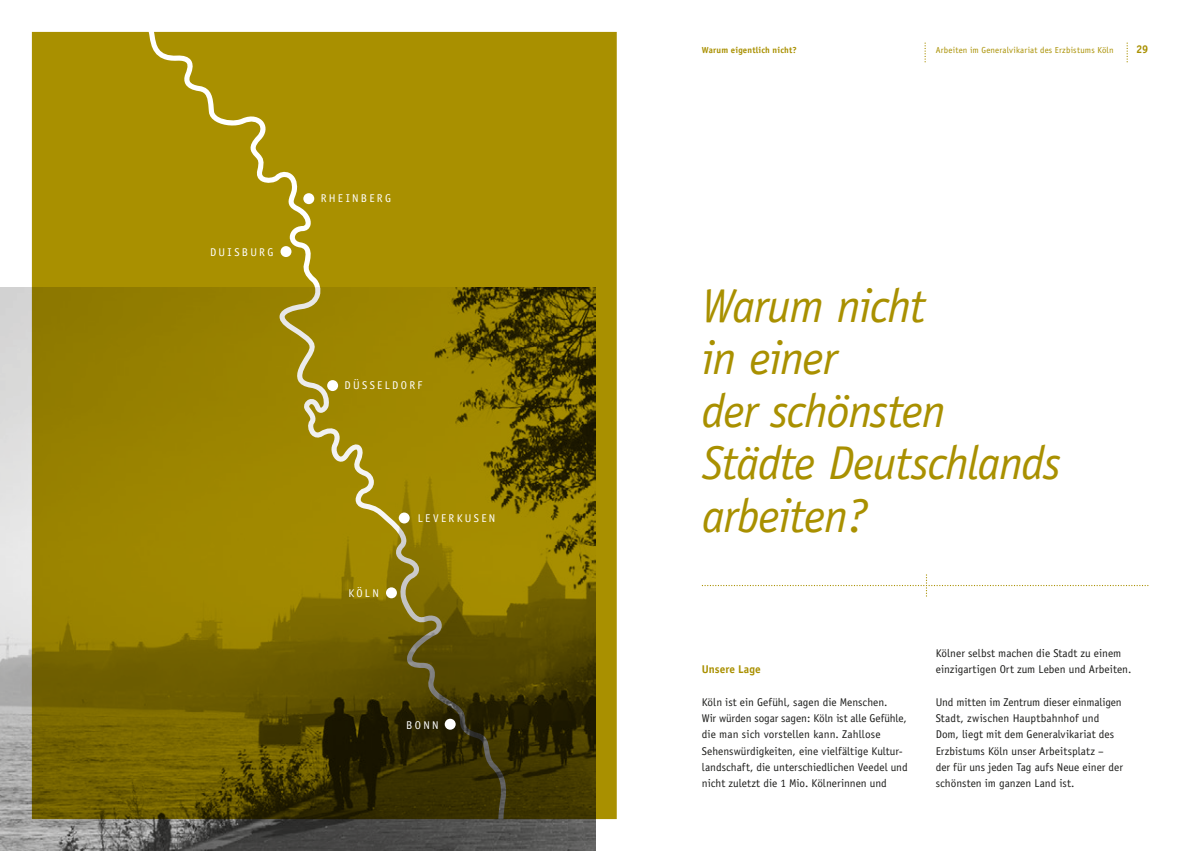
<style>
.page{position:relative;width:1191px;height:851px;background:#fff}
.page>*{position:absolute;margin:0;border:0;box-sizing:border-box;transform-origin:0 0}
.t1{font:italic 47.5px/52.5px "Officina Sans";letter-spacing:-.025em;color:#a99000}
.t2{font:11.25px/16.2px "Officina Sans";color:#1d1d1b}
.t3{font:11.25px "Officina Sans";letter-spacing:.205em;color:#fff}
.t4{font:700 11.25px "Officina Sans";color:#a99000}
.t5{font:8.75px "Officina Sans";letter-spacing:.02em;color:#a99000}
.t6{font:700 8.75px "Officina Sans";letter-spacing:.02em;color:#a99000}
</style>
<div class="page">
<img style="left:0;top:287px;width:595px;height:563px">
<svg style="left:32px;top:32px;width:585px;height:787px;background:#8d7802"></svg>
<div style="left:327px;top:380px;width:11px;height:11px;background:#fff;border-radius:50%"></div>
<div style="left:280px;top:246px;width:11px;height:11px;background:#fff;border-radius:50%"></div>
<div style="left:303px;top:193px;width:11px;height:11px;background:#fff;border-radius:50%"></div>
<div style="left:399px;top:512px;width:11px;height:11px;background:#fff;border-radius:50%"></div>
<div style="left:386px;top:587px;width:11px;height:11px;background:#fff;border-radius:50%"></div>
<div style="left:445px;top:718px;width:11px;height:11px;background:#fff;border-radius:50%"></div>
<svg style="left:702px;top:574px;width:446px;height:22px"></svg>
<svg style="left:924px;top:43px;width:1px;height:19px"></svg>
<svg style="left:1126px;top:43px;width:1px;height:19px"></svg>
<p class="t3" style="left:210px;top:245px;width:65px">DUISBURG</p>
<p class="t3" style="left:321px;top:192px;width:72px">RHEINBERG</p>
<p class="t3" style="left:344px;top:379px;width:79px">DÜSSELDORF</p>
<p class="t3" style="left:348px;top:586px;width:32px">KÖLN</p>
<p class="t3" style="left:418px;top:511px;width:79px">LEVERKUSEN</p>
<p class="t3" style="left:406px;top:718px;width:34px">BONN</p>
<p class="t6" style="left:702px;top:45px;width:97px">Warum eigentlich nicht?</p>
<p class="t5" style="left:935px;top:45px;width:179px">Arbeiten im Generalvikariat des Erzbistums Köln</p>
<p class="t4" style="left:1136px;top:42px;width:14px">29</p>
<h1 class="t1" style="left:702px;top:279px;width:361px">Warum nicht<br>in einer<br>der schönsten<br>Städte Deutschlands arbeiten?</h1>
<p class="t4" style="left:702px;top:662px;width:60px">Unsere Lage</p>
<p class="t2" style="left:702px;top:693px;width:207px">Köln ist ein Gefühl, sagen die Menschen.<br>Wir würden sogar sagen: Köln ist alle Gefühle, die man sich vorstellen kann. Zahllose Sehenswürdigkeiten, eine vielfältige Kultur&shy;landschaft, die unterschiedlichen Veedel und nicht zuletzt die 1 Mio. Kölnerinnen und</p>
<p class="t2" style="left:935px;top:645px;width:197px">Kölner selbst machen die Stadt zu einem einzigartigen Ort zum Leben und Arbeiten.</p>
<p class="t2" style="left:935px;top:693px;width:189px">Und mitten im Zentrum dieser einmaligen Stadt, zwischen Hauptbahnhof und Dom, liegt mit dem Generalvikariat des Erzbistums Köln unser Arbeitsplatz –<br>der für uns jeden Tag aufs Neue einer der schönsten im ganzen Land ist.</p>
</div>
